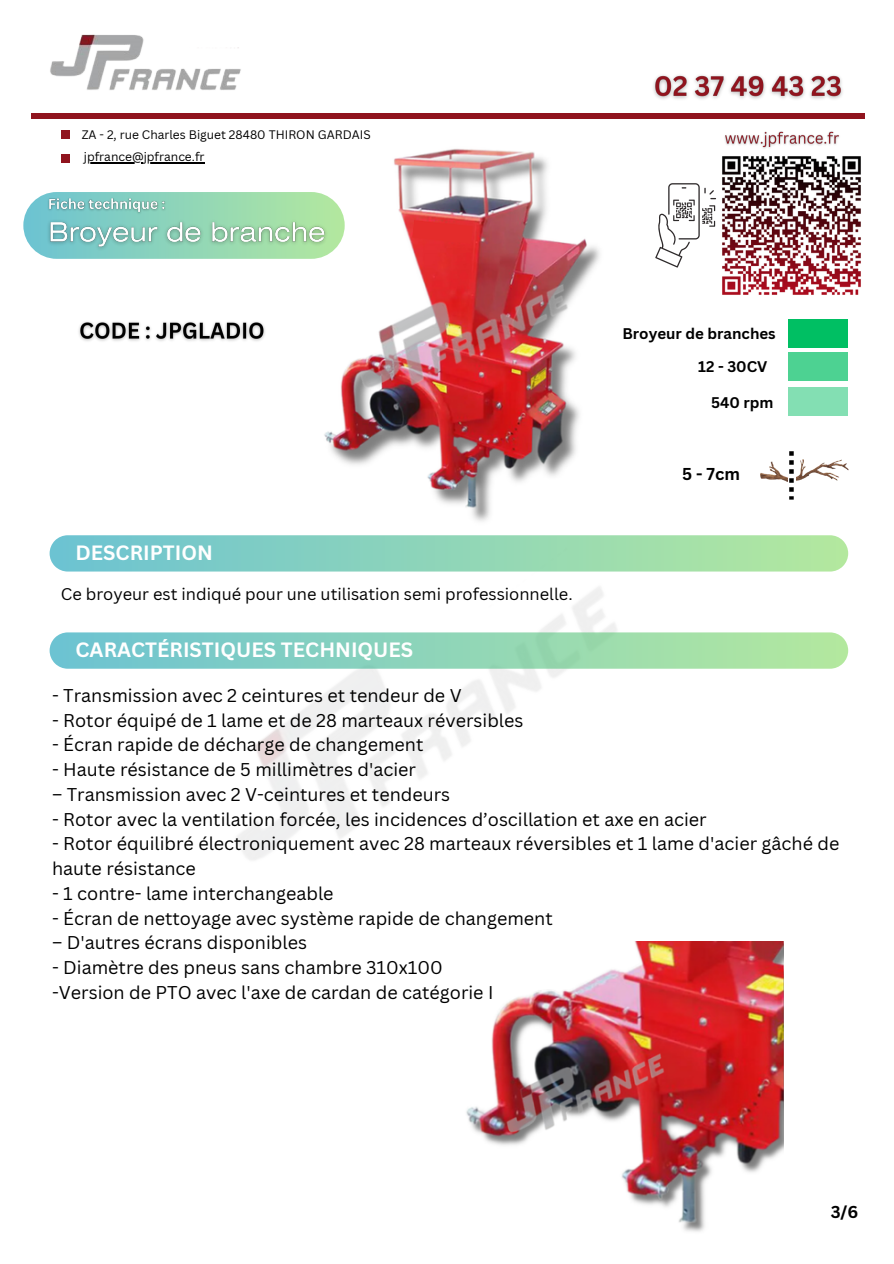
<style>
.page{position:relative;width:894px;height:1264px;background:#fff}
.page>*{position:absolute;margin:0;border:0;box-sizing:border-box;transform-origin:0 0}
.t1{font:700 20.1px "Canva Sans";color:#fff}
.t2{font:18px/24.8px "Canva Sans";color:#000}
.t3{font:700 16.8px "Canva Sans";color:#000}
.t4{font:16.5px "Canva Sans";color:#000}
.t5{font:700 15px "Canva Sans";color:#000}
.t6{font:12px "Canva Sans";color:#000}
</style>
<div class="page">
<img style="left:316px;top:148px;width:284px;height:363px">
<svg style="left:50px;top:535px;width:797px;height:36px;background:#91d6b9"></svg>
<svg style="left:50px;top:632px;width:797px;height:36px;background:#91d5b9"></svg>
<div style="left:61px;top:154px;width:8px;height:9px;background:#90141e"></div>
<svg style="left:655px;top:183px;width:60px;height:84px"></svg>
<img style="left:50px;top:34px;width:191px;height:56px">
<div style="left:32px;top:113px;width:833px;height:6px;background:#90141e"></div>
<div style="left:61px;top:130px;width:8px;height:9px;background:#90141e"></div>
<img style="left:653px;top:75px;width:190px;height:24px">
<img style="left:724px;top:131px;width:115px;height:18px">
<hr style="left:84px;top:162px;width:121px;height:1px;background:#000">
<div style="left:788px;top:319px;width:59px;height:29px;background:#00bf63"></div>
<div style="left:788px;top:352px;width:59px;height:29px;background:#4dd292"></div>
<div style="left:788px;top:387px;width:59px;height:28px;background:#83dfb3"></div>
<div style="left:23px;top:192px;width:321px;height:67px;background:linear-gradient(to right,#6cc3d3,#b3e89e);border-radius:33px"></div>
<img style="left:45px;top:194px;width:124px;height:21px">
<img style="left:42px;top:215px;width:290px;height:40px">
<img style="left:760px;top:459px;width:88px;height:23px">
<svg style="left:788px;top:451px;width:7px;height:47px"></svg>
<svg style="left:789px;top:451px;width:4px;height:48px"></svg>
<img style="left:466px;top:941px;width:317px;height:291px">
<img style="left:722px;top:156px;width:139px;height:139px">
<img style="left:79px;top:321px;width:186px;height:20px">
<p class="t6" style="left:82px;top:126px;width:290px">ZA - 2, rue Charles Biguet 28480 THIRON GARDAIS</p>
<p class="t6" style="left:84px;top:149px;width:122px">jpfrance@jpfrance.fr</p>
<h4 class="t1" style="left:75px;top:538px;width:139px">DESCRIPTION</h4>
<h5 class="t4" style="left:61px;top:582px;width:513px">Ce broyeur est indiqué pour une utilisation semi professionnelle.</h5>
<h6 class="t5" style="left:622px;top:323px;width:155px">Broyeur de branches</h6>
<p class="t5" style="left:698px;top:355px;width:71px">12 - 30CV</p>
<p class="t5" style="left:711px;top:392px;width:64px">540 rpm</p>
<h3 class="t3" style="left:682px;top:462px;width:59px">5 - 7cm</h3>
<p class="t1" style="left:75px;top:635px;width:339px">CARACTÉRISTIQUES TECHNIQUES</p>
<h3 class="t2" style="left:52px;top:682px;width:411px">- Transmission avec 2 ceintures et tendeur de V</h3>
<h3 class="t2" style="left:52px;top:707px;width:473px">- Rotor équipé de 1 lame et de 28 marteaux réversibles</h3>
<h3 class="t2" style="left:52px;top:732px;width:373px">- Écran rapide de décharge de changement</h3>
<h3 class="t2" style="left:52px;top:756px;width:365px">- Haute résistance de 5 millimètres d'acier</h3>
<h3 class="t2" style="left:52px;top:781px;width:399px">– Transmission avec 2 V-ceintures et tendeurs</h3>
<h3 class="t2" style="left:52px;top:806px;width:656px">- Rotor avec la ventilation forcée, les incidences d’oscillation et axe en acier</h3>
<h3 class="t2" style="left:52px;top:831px;width:788px">- Rotor équilibré électroniquement avec 28 marteaux réversibles et 1 lame d'acier gâché de haute résistance</h3>
<h3 class="t2" style="left:52px;top:880px;width:283px">- 1 contre- lame interchangeable</h3>
<h3 class="t2" style="left:52px;top:905px;width:502px">- Écran de nettoyage avec système rapide de changement</h3>
<h3 class="t2" style="left:52px;top:930px;width:256px">– D'autres écrans disponibles</h3>
<h3 class="t2" style="left:52px;top:954px;width:443px">- Diamètre des pneus sans chambre 310x100 -Version de PTO avec l'axe de cardan de catégorie I</h3>
<h5 class="t3" style="left:830px;top:1199px;width:29px">3/6</h5>
</div>
